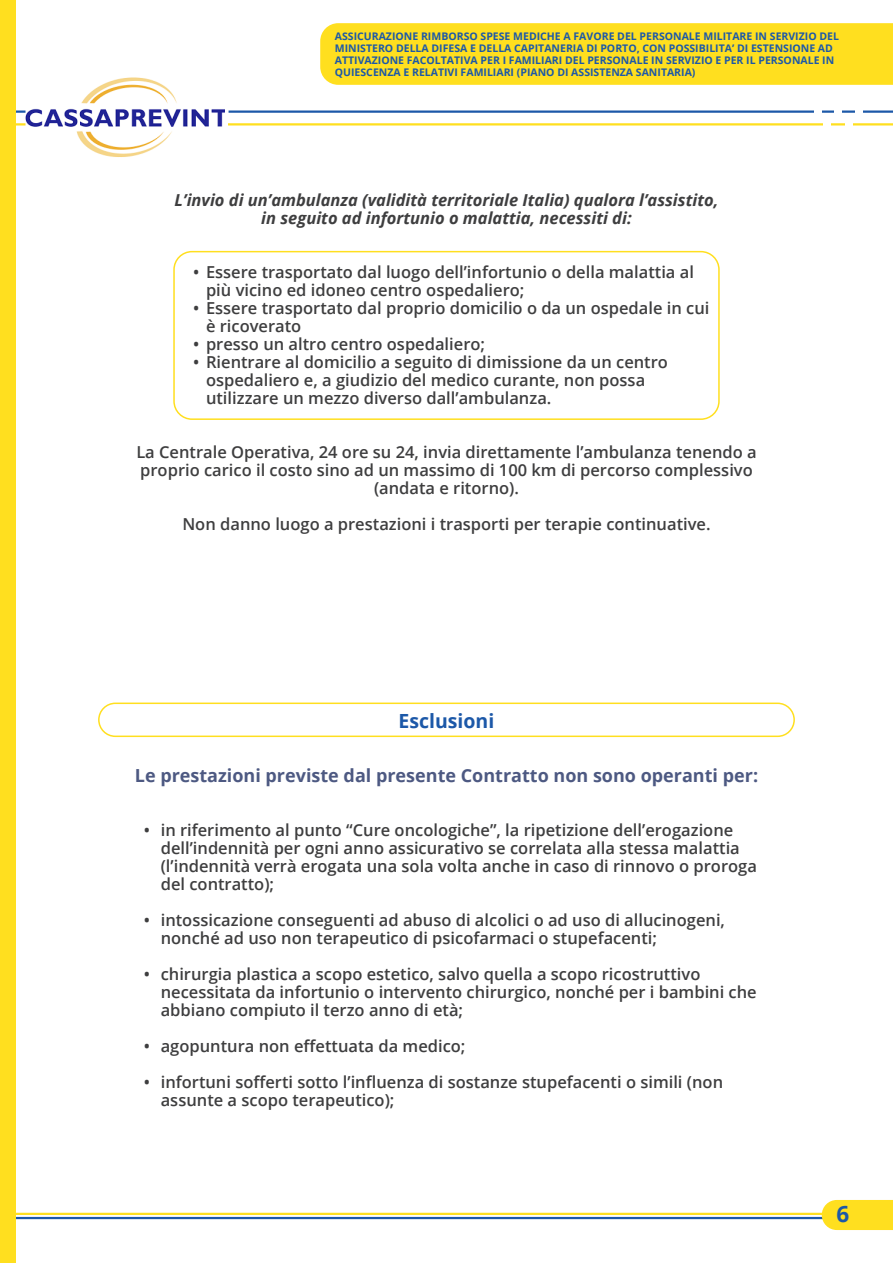
<style>
.page{position:relative;width:893px;height:1263px;background:#fff}
.page>*{position:absolute;margin:0;border:0;box-sizing:border-box;transform-origin:0 0}
.t1{font:700 22.5px "Open Sans";color:#1c58a8}
.t2{font:700 19.5px "Open Sans";color:#1c58a8}
.t3{font:700 18px "Open Sans";color:#4d5982}
.t4{font:600 16.5px/18px "Open Sans";color:#3e3e3f}
.t5{font:italic 700 16.5px "Open Sans";color:#3e3e3f}
.t6{font:700 10.5px/12px "Open Sans";color:#1c58a8}
</style>
<div class="page">
<img style="left:24px;top:77px;width:200px;height:80px">
<hr style="left:229px;top:110px;width:664px;height:3px;background:#1c58a8">
<hr style="left:228px;top:123px;width:665px;height:2px;background:#ffdf1f">
<hr style="left:0;top:110px;width:26px;height:3px;background:#1c58a8">
<hr style="left:0;top:123px;width:26px;height:2px;background:#ffdf1f">
<div style="left:814px;top:108px;width:8px;height:7px;background:#fff"></div>
<div style="left:823px;top:120px;width:8px;height:7px;background:#fff"></div>
<div style="left:835px;top:108px;width:7px;height:7px;background:#fff"></div>
<div style="left:855px;top:108px;width:7px;height:7px;background:#fff"></div>
<div style="left:845px;top:120px;width:7px;height:7px;background:#fff"></div>
<hr style="left:0;top:1213px;width:893px;height:2px;background:#ffdf1f">
<hr style="left:0;top:1217px;width:893px;height:2px;background:#1c58a8">
<div style="left:320px;top:23px;width:573px;height:62px;background:#ffdf1f"></div>
<div style="left:0;top:0;width:16px;height:1263px;background:#ffdf1f"></div>
<div style="left:822px;top:1200px;width:71px;height:30px;background:#ffdf1f"></div>
<div style="left:98px;top:702px;width:697px;height:35px;border:2px solid #ffdf1f;border-radius:16px"></div>
<div style="left:173px;top:251px;width:547px;height:169px;border:2px solid #ffdf1f;border-radius:18px"></div>
<p class="t6" style="left:335px;top:30px;width:506px">ASSICURAZIONE RIMBORSO SPESE MEDICHE A FAVORE DEL PERSONALE MILITARE IN SERVIZIO DEL MINISTERO DELLA DIFESA E DELLA CAPITANERIA DI PORTO, CON POSSIBILITA’ DI ESTENSIONE AD ATTIVAZIONE FACOLTATIVA PER I FAMILIARI DEL PERSONALE IN SERVIZIO E PER IL PERSONALE IN QUIESCENZA E RELATIVI FAMILIARI (PIANO DI ASSISTENZA SANITARIA)</p>
<p class="t5" style="left:175px;top:188px;width:545px">L’invio di un’ambulanza (validità territoriale Italia) qualora l’assistito,</p>
<p class="t5" style="left:261px;top:206px;width:372px">in seguito ad infortunio o malattia, necessiti di:</p>
<p class="t4" style="left:206px;top:263px;width:489px;text-indent:-13px">• Essere trasportato dal luogo dell’infortunio o della malattia al più vicino ed idoneo centro ospedaliero;</p>
<p class="t4" style="left:206px;top:299px;width:505px;text-indent:-13px">• Essere trasportato dal proprio domicilio o da un ospedale in cui è ricoverato</p>
<p class="t4" style="left:193px;top:335px;width:293px">• presso un altro centro ospedaliero;</p>
<p class="t4" style="left:206px;top:353px;width:463px;text-indent:-13px">• Rientrare al domicilio a seguito di dimissione da un centro ospedaliero e, a giudizio del medico curante, non possa utilizzare un mezzo diverso dall’ambulanza.</p>
<p class="t4" style="left:136px;top:443px;width:622px">La Centrale Operativa, 24 ore su 24, invia direttamente l’ambulanza tenendo a proprio carico il costo sino ad un massimo di 100 km di percorso complessivo</p>
<p class="t4" style="left:374px;top:479px;width:146px">(andata e ritorno).</p>
<p class="t4" style="left:182px;top:515px;width:530px">Non danno luogo a prestazioni i trasporti per terapie continuative.</p>
<p class="t2" style="left:399px;top:707px;width:97px">Esclusioni</p>
<p class="t3" style="left:135px;top:763px;width:625px">Le prestazioni previste dal presente Contratto non sono operanti per:</p>
<p class="t4" style="left:161px;top:821px;width:598px;text-indent:-17px">• in riferimento al punto “Cure oncologiche”, la ripetizione dell’erogazione dell’indennità per ogni anno assicurativo se correlata alla stessa malattia (l’indennità verrà erogata una sola volta anche in caso di rinnovo o proroga del contratto);</p>
<p class="t4" style="left:161px;top:911px;width:566px;text-indent:-17px">• intossicazione conseguenti ad abuso di alcolici o ad uso di allucinogeni, nonché ad uso non terapeutico di psicofarmaci o stupefacenti;</p>
<p class="t4" style="left:161px;top:965px;width:598px;text-indent:-17px">• chirurgia plastica a scopo estetico, salvo quella a scopo ricostruttivo necessitata da infortunio o intervento chirurgico, nonché per i bambini che abbiano compiuto il terzo anno di età;</p>
<p class="t4" style="left:144px;top:1037px;width:323px">• agopuntura non effettuata da medico;</p>
<p class="t4" style="left:161px;top:1073px;width:564px;text-indent:-17px">• infortuni sofferti sotto l’influenza di sostanze stupefacenti o simili (non assunte a scopo terapeutico);</p>
<h1 class="t1" style="left:837px;top:1198px;width:14px">6</h1>
</div>
